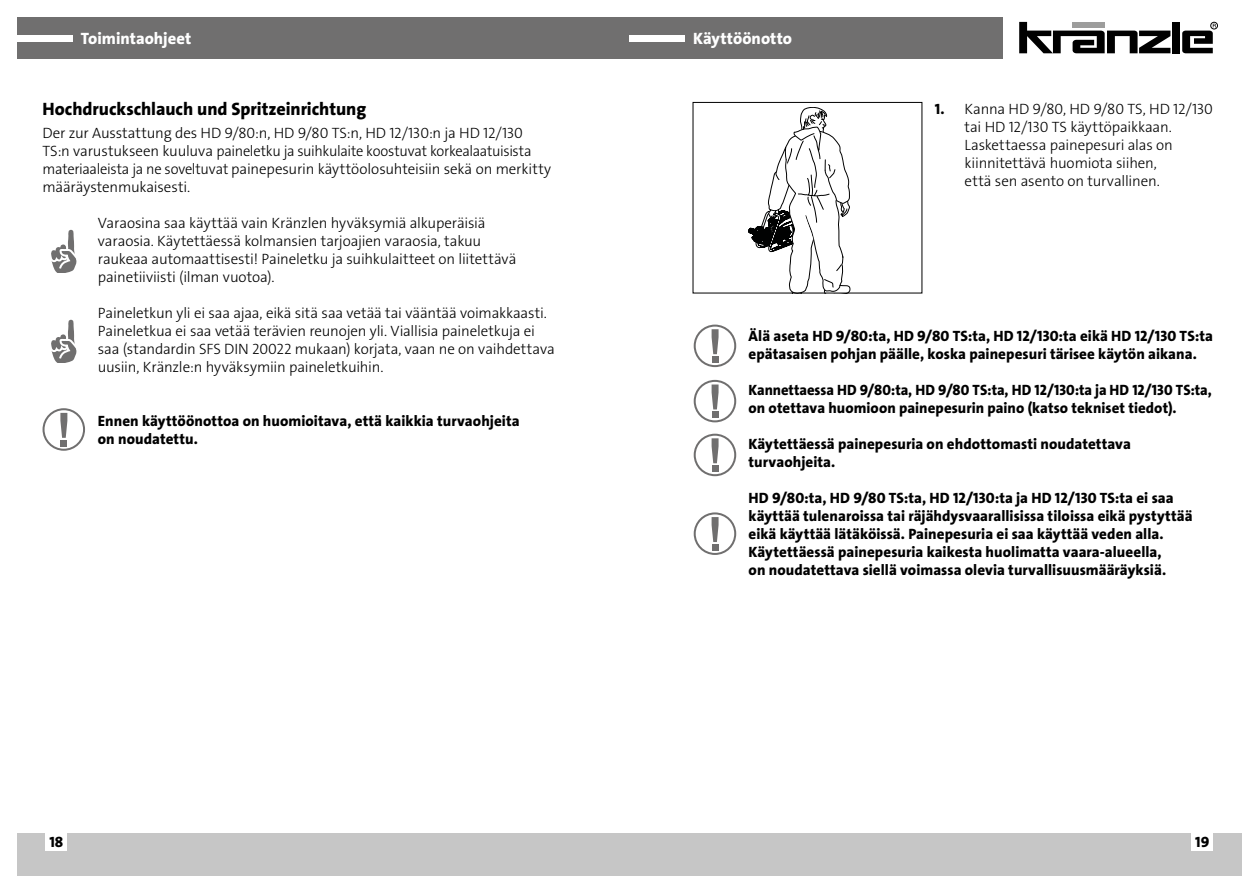
<style>
.page{position:relative;width:1259px;height:893px;background:#fff}
.page>*{position:absolute;margin:0;border:0;box-sizing:border-box;transform-origin:0 0}
.t1{font:18px "The Sans LP8 Ex Bld";letter-spacing:-.005em;color:#000}
.t2{font:16.5px "The Sans LP8 Ex Bld";color:#fff}
.t3{font:15px/18px "The Sans LP3 Lig";letter-spacing:-.015em;color:#000}
.t4{font:15px/18px "The Sans LP8 Ex Bld";letter-spacing:.005em;color:#000}
.s1{font-family:"The Sans LP8 Ex Bld"}
</style>
<div class="page">
<div style="left:629px;top:833px;width:613px;height:43px;background:#c6c6c6"></div>
<div style="left:17px;top:833px;width:612px;height:43px;background:#c6c6c6"></div>
<div style="left:1191px;top:833px;width:22px;height:18px;background:#fff"></div>
<div style="left:46px;top:833px;width:21px;height:18px;background:#fff"></div>
<div style="left:17px;top:17px;width:985px;height:41px;background:#706f6f"></div>
<div style="left:17px;top:35px;width:55px;height:6px;background:#fff"></div>
<div style="left:629px;top:35px;width:56px;height:6px;background:#fff"></div>
<svg style="left:1019px;top:22px;width:151px;height:31px"></svg>
<div style="left:1172px;top:22px;width:7px;height:31px;background:#000"></div>
<div style="left:1210px;top:22px;width:7px;height:7px;border:1px solid #000;border-radius:50%"></div>
<svg style="left:1182px;top:24px;width:34px;height:29px"></svg>
<svg style="left:43px;top:408px;width:42px;height:43px"></svg>
<svg style="left:51px;top:230px;width:26px;height:42px"></svg>
<svg style="left:51px;top:320px;width:26px;height:42px"></svg>
<svg style="left:693px;top:434px;width:43px;height:42px"></svg>
<div style="left:712px;top:465px;width:6px;height:7px;background:#706f6f"></div>
<svg style="left:693px;top:325px;width:43px;height:42px"></svg>
<div style="left:712px;top:356px;width:6px;height:7px;background:#706f6f"></div>
<svg style="left:693px;top:380px;width:43px;height:42px"></svg>
<div style="left:712px;top:411px;width:6px;height:7px;background:#706f6f"></div>
<svg style="left:693px;top:512px;width:43px;height:43px"></svg>
<svg style="left:692px;top:102px;width:230px;height:192px"></svg>
<p class="t2" style="left:81px;top:28px;width:112px">Toimintaohjeet</p>
<p class="t2" style="left:693px;top:28px;width:100px">Käyttöönotto</p>
<p class="t1" style="left:43px;top:98px;width:325px">Hochdruckschlauch und Spritzeinrichtung</p>
<p class="t3" style="left:42px;top:124px;width:510px">Der zur Ausstattung des HD 9/80:n, HD 9/80 TS:n, HD 12/130:n ja HD 12/130<br>TS:n varustukseen kuuluva paineletku ja suihkulaite koostuvat korkealaatuisista materiaaleista ja ne soveltuvat painepesurin käyttöolosuhteisiin sekä on merkitty määräystenmukaisesti.</p>
<p class="t3" style="left:98px;top:214px;width:420px">Varaosina saa käyttää vain Kränzlen hyväksymiä alkuperäisiä varaosia. Käytettäessä kolmansien tarjoajien varaosia, takuu raukeaa automaattisesti! Paineletku ja suihkulaitteet on liitettävä painetiiviisti (ilman vuotoa).</p>
<p class="t3" style="left:98px;top:304px;width:458px">Paineletkun yli ei saa ajaa, eikä sitä saa vetää tai vääntää voimakkaasti.<br>Paineletkua ei saa vetää terävien reunojen yli. Viallisia paineletkuja ei saa (standardin SFS DIN 20022 mukaan) korjata, vaan ne on vaihdettava uusiin, Kränzle:n hyväksymiin paineletkuihin.</p>
<p class="t4" style="left:98px;top:412px;width:423px">Ennen käyttöönottoa on huomioitava, että kaikkia turvaohjeita on noudatettu.</p>
<p class="t3" style="left:964px;top:100px;width:250px;text-indent:-30px"><span class="s1">1.</span> Kanna HD 9/80, HD 9/80 TS, HD 12/130 tai HD 12/130 TS käyttöpaikkaan.<br>Laskettaessa painepesuri alas on kiinnitettävä huomiota siihen,<br>että sen asento on turvallinen.</p>
<p class="t4" style="left:748px;top:327px;width:466px">Älä aseta HD 9/80:ta, HD 9/80 TS:ta, HD 12/130:ta eikä HD 12/130 TS:ta epätasaisen pohjan päälle, koska painepesuri tärisee käytön aikana.</p>
<p class="t4" style="left:748px;top:381px;width:465px">Kannettaessa HD 9/80:ta, HD 9/80 TS:ta, HD 12/130:ta ja HD 12/130 TS:ta, on otettava huomioon painepesurin paino (katso tekniset tiedot).</p>
<p class="t4" style="left:748px;top:435px;width:384px">Käytettäessä painepesuria on ehdottomasti noudatettava turvaohjeita.</p>
<p class="t4" style="left:748px;top:489px;width:445px">HD 9/80:ta, HD 9/80 TS:ta, HD 12/130:ta ja HD 12/130 TS:ta ei saa käyttää tulenaroissa tai räjähdysvaarallisissa tiloissa eikä pystyttää eikä käyttää lätäköissä. Painepesuria ei saa käyttää veden alla.<br>Käytettäessä painepesuria kaikesta huolimatta vaara-alueella,<br>on noudatettava siellä voimassa olevia turvallisuusmääräyksiä.</p>
<p class="t4" style="left:49px;top:833px;width:15px">18</p>
<p class="t4" style="left:1195px;top:833px;width:16px">19</p>
</div>
